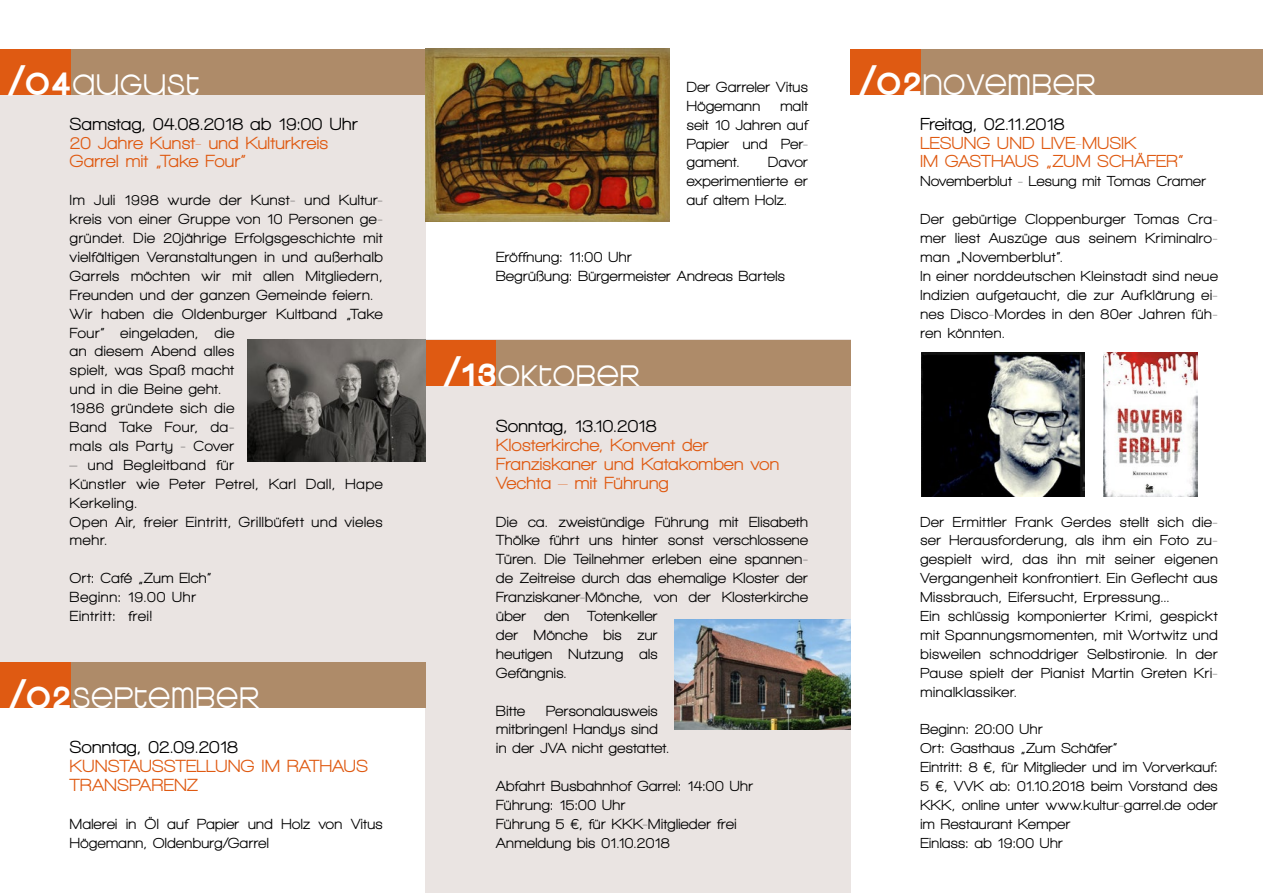
<style>
.page{position:relative;width:1263px;height:893px;background:#fff}
.page>*{position:absolute;margin:0;border:0;box-sizing:border-box;transform-origin:0 0}
.t1{font:36px "Kravitz Thermal";letter-spacing:.04em;color:#fff}
.t2{font:800 18px/18.9px "Walkway";letter-spacing:.02em;color:#df5a12}
.t3{font:800 18px "Walkway";letter-spacing:.015em;color:#000}
.t4{font:800 17.85px "Walkway";letter-spacing:.025em;color:#df5a12}
.t5{font:800 17.85px "Walkway";letter-spacing:.005em;color:#000}
.t6{font:800 15px/18.9px "Walkway";letter-spacing:.035em;color:#000}
.t7{font:800 15px/18.9px "Walkway";letter-spacing:.055em;color:#000}
.t8{font:800 14.85px/18.9px "Walkway";letter-spacing:.04em;color:#000}
.s1{font-family:"Kravitz Extra Thermal"}
</style>
<div class="page">
<div style="left:0;top:94px;width:425px;height:568px;background:#eae4e2"></div>
<div style="left:425px;top:340px;width:425px;height:553px;background:#eae4e2"></div>
<div style="left:70px;top:49px;width:355px;height:45px;background:#ae8b69"></div>
<div style="left:70px;top:662px;width:355px;height:46px;background:#ae8b69"></div>
<div style="left:920px;top:49px;width:343px;height:45px;background:#ae8b69"></div>
<div style="left:0;top:49px;width:70px;height:45px;background:#df5a12"></div>
<div style="left:0;top:662px;width:70px;height:46px;background:#df5a12"></div>
<div style="left:850px;top:49px;width:71px;height:45px;background:#df5a12"></div>
<div style="left:495px;top:340px;width:355px;height:45px;background:#ae8b69"></div>
<div style="left:425px;top:340px;width:70px;height:45px;background:#df5a12"></div>
<img style="left:425px;top:49px;width:245px;height:173px">
<img style="left:248px;top:340px;width:177px;height:122px">
<img style="left:1103px;top:353px;width:95px;height:144px">
<img style="left:921px;top:353px;width:163px;height:144px">
<img style="left:675px;top:619px;width:175px;height:110px">
<h1 class="t1" style="left:6px;top:65px;width:194px"><span class="s1">/04</span>August</h1>
<p class="t3" style="left:70px;top:114px;width:289px">Samstag, 04.08.2018 ab 19:00 Uhr</p>
<p class="t2" style="left:70px;top:133px;width:260px">20 Jahre Kunst- und Kulturkreis<br>Garrel mit „Take Four“</p>
<p class="t6" style="left:70px;top:191px;width:314px">Im Juli 1998 wurde der Kunst- und Kultur&shy;kreis von einer Gruppe von 10 Personen ge&shy;gründet. Die 20jährige Erfolgsgeschichte mit vielfältigen Veranstaltungen in und außerhalb<br>Garrels möchten wir mit allen Mitgliedern,<br>Freunden und der ganzen Gemeinde feiern.<br>Wir haben die Oldenburger Kultband „Take<br>Four“ eingeladen, die<br>an diesem Abend alles<br>spielt, was Spaß macht<br>und in die Beine geht.<br>1986 gründete sich die<br>Band Take Four, da-<br>mals als Party - Cover</p>
<p class="t7" style="left:70px;top:455px;width:314px">– und Begleitband für<br>Künstler wie Peter Petrel, Karl Dall, Hape<br>Kerkeling.<br>Open Air, freier Eintritt, Grillbüfett und vieles mehr.</p>
<p class="t6" style="left:70px;top:569px;width:143px">Ort: Café „Zum Elch“<br>Beginn: 19.00 Uhr<br>Eintritt: frei!</p>
<h1 class="t1" style="left:7px;top:678px;width:254px"><span class="s1">/02</span>September</h1>
<p class="t3" style="left:70px;top:738px;width:170px">Sonntag, 02.09.2018</p>
<p class="t2" style="left:70px;top:756px;width:26px">Kunstausstellung</p>
<p class="t2" style="left:262px;top:756px;width:50px">Im Rathaus</p>
<p class="t2" style="left:70px;top:775px;width:24px">Transparenz</p>
<p class="t6" style="left:70px;top:814px;width:314px">Malerei in Öl auf Papier und Holz von Vitus<br>Högemann, Oldenburg/Garrel</p>
<p class="t6" style="left:687px;top:77px;width:123px">Der Garreler Vitus<br>Högemann</p>
<p class="t6" style="left:687px;top:96px;width:123px;text-align:justify;text-indent:94px">malt seit 10 Jahren auf Papier und Per&shy;gament.</p>
<p class="t6" style="left:687px;top:153px;width:123px;text-align:justify;text-indent:81px">Davor experimentierte er auf altem Holz.</p>
<p class="t6" style="left:496px;top:247px;width:290px">Eröffnung: 11:00 Uhr<br>Begrüßung: Bürgermeister Andreas Bartels</p>
<h1 class="t1" style="left:442px;top:356px;width:199px"><span class="s1">/13</span>Oktober</h1>
<p class="t3" style="left:496px;top:416px;width:162px">Sonntag, 13.10.2018</p>
<p class="t2" style="left:496px;top:435px;width:284px">Klosterkirche, Konvent der<br>Franziskaner und Katakomben von<br>Vechta – mit Führung</p>
<p class="t6" style="left:496px;top:512px;width:313px">Die ca. zweistündige Führung mit Elisabeth<br>Thölke führt uns hinter sonst verschlossene<br>Türen. Die Teilnehmer erleben eine spannen&shy;de Zeitreise durch das ehemalige Kloster der<br>Franziskaner-Mönche, von der Klosterkirche über den Totenkeller<br>der Mönche bis zur<br>heutigen Nutzung als<br>Gefängnis.</p>
<p class="t6" style="left:496px;top:701px;width:30px">Bitte</p>
<p class="t6" style="left:496px;top:701px;width:174px;text-indent:50px">Personalausweis mitbringen! Handys sind in der JVA nicht gestattet.</p>
<p class="t6" style="left:496px;top:776px;width:258px">Abfahrt Busbahnhof Garrel: 14:00 Uhr<br>Führung: 15:00 Uhr<br>Führung 5 €, für KKK-Mitglieder frei<br>Anmeldung bis 01.10.2018</p>
<h1 class="t1" style="left:857px;top:65px;width:240px"><span class="s1">/02</span>November</h1>
<p class="t5" style="left:920px;top:114px;width:146px">Freitag, 02.11.2018</p>
<p class="t4" style="left:920px;top:133px;width:23px">Lesung</p>
<p class="t4" style="left:997px;top:133px;width:14px">und</p>
<p class="t4" style="left:1041px;top:133px;width:67px">Live-Musik</p>
<p class="t4" style="left:920px;top:152px;width:51px">im Gasthaus</p>
<p class="t4" style="left:1046px;top:152px;width:139px">„Zum Schäfer “</p>
<p class="t8" style="left:920px;top:172px;width:287px">Novemberblut - Lesung mit Tomas Cramer</p>
<p class="t8" style="left:920px;top:209px;width:299px">Der gebürtige Cloppenburger Tomas Cra&shy;mer liest Auszüge aus seinem Kriminalro&shy;man „Novemberblut“.<br>In einer norddeutschen Kleinstadt sind neue Indizien aufgetaucht, die zur Aufklärung ei&shy;nes Disco-Mordes in den 80er Jahren füh&shy;ren könnten.</p>
<p class="t8" style="left:920px;top:512px;width:299px">Der Ermittler Frank Gerdes stellt sich die&shy;ser Herausforderung, als ihm ein Foto zu&shy;gespielt wird, das ihn mit seiner eigenen Vergangenheit konfrontiert. Ein Geflecht aus Missbrauch, Eifersucht, Erpressung...<br>Ein schlüssig komponierter Krimi, gespickt mit Spannungsmomenten, mit Wortwitz und bisweilen schnoddriger Selbstironie. In der Pause spielt der Pianist Martin Greten Kri&shy;minalklassiker.</p>
<p class="t8" style="left:920px;top:720px;width:299px">Beginn: 20:00 Uhr<br>Ort: Gasthaus „Zum Schäfer“<br>Eintritt: 8 €, für Mitglieder und im Vorverkauf:<br>5 €, VVK ab: 01.10.2018 beim Vorstand des<br>KKK, online unter www.kultur-garrel.de oder im Restaurant Kemper<br>Einlass: ab 19:00 Uhr</p>
</div>
